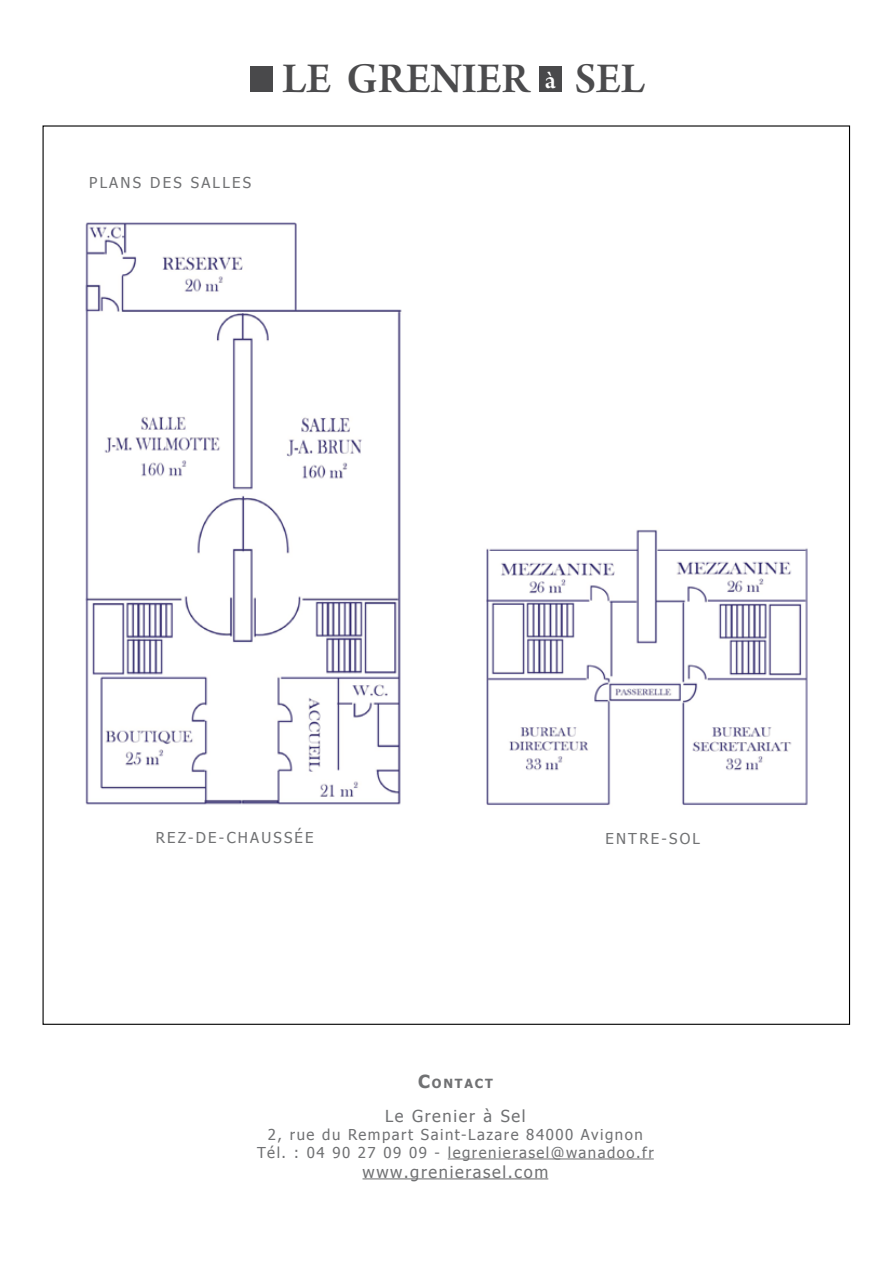
<style>
.page{position:relative;width:893px;height:1263px;background:#fff}
.page>*{position:absolute;margin:0;border:0;box-sizing:border-box;transform-origin:0 0}
.t1{font:45px "Arno Pro Smbd Subhead";color:#4b4b4d}
.t2{font:16.5px "Tahoma";letter-spacing:.1em;color:#707173}
.t3{font:15px/18px "Tahoma";letter-spacing:.1em;color:#707173;text-align:center}
.t4{font:15px "Tahoma";letter-spacing:.15em;color:#707173}
.t5{font:700 12.6px "Tahoma";letter-spacing:.145em;color:#707173}
.s1{font-size:27px;color:#fff}
.s2{font-size:18px}
</style>
<div class="page">
<div style="left:251px;top:66px;width:22px;height:26px;background:#49494b"></div>
<div style="left:539px;top:66px;width:22px;height:26px;background:#49494b"></div>
<img style="left:85px;top:222px;width:317px;height:583px">
<img style="left:486px;top:530px;width:322px;height:275px">
<hr style="left:448px;top:1158px;width:206px;height:1px;background:#707173">
<hr style="left:362px;top:1178px;width:186px;height:1px;background:#707173">
<h1 class="t1" style="left:282px;top:53px;width:364px">LE GRENIER <span class="s1">à</span> SEL</h1>
<p class="t4" style="left:89px;top:173px;width:163px">PLANS DES SALLES</p>
<p class="t4" style="left:156px;top:828px;width:159px">REZ-DE-CHAUSSÉE</p>
<p class="t4" style="left:605px;top:829px;width:96px">ENTRE-SOL</p>
<p class="t5" style="left:418px;top:1075px;width:76px"><span class="s2">C</span>ONTACT</p>
<p class="t2" style="left:385px;top:1105px;width:142px">Le Grenier à Sel</p>
<p class="t3" style="left:257px;top:1125px;width:398px">2, rue du Rempart Saint-Lazare 84000 Avignon<br>Tél. : 04 90 27 09 09 - legrenierasel@wanadoo.fr</p>
<p class="t2" style="left:362px;top:1161px;width:187px">www.grenierasel.com</p>
</div>
